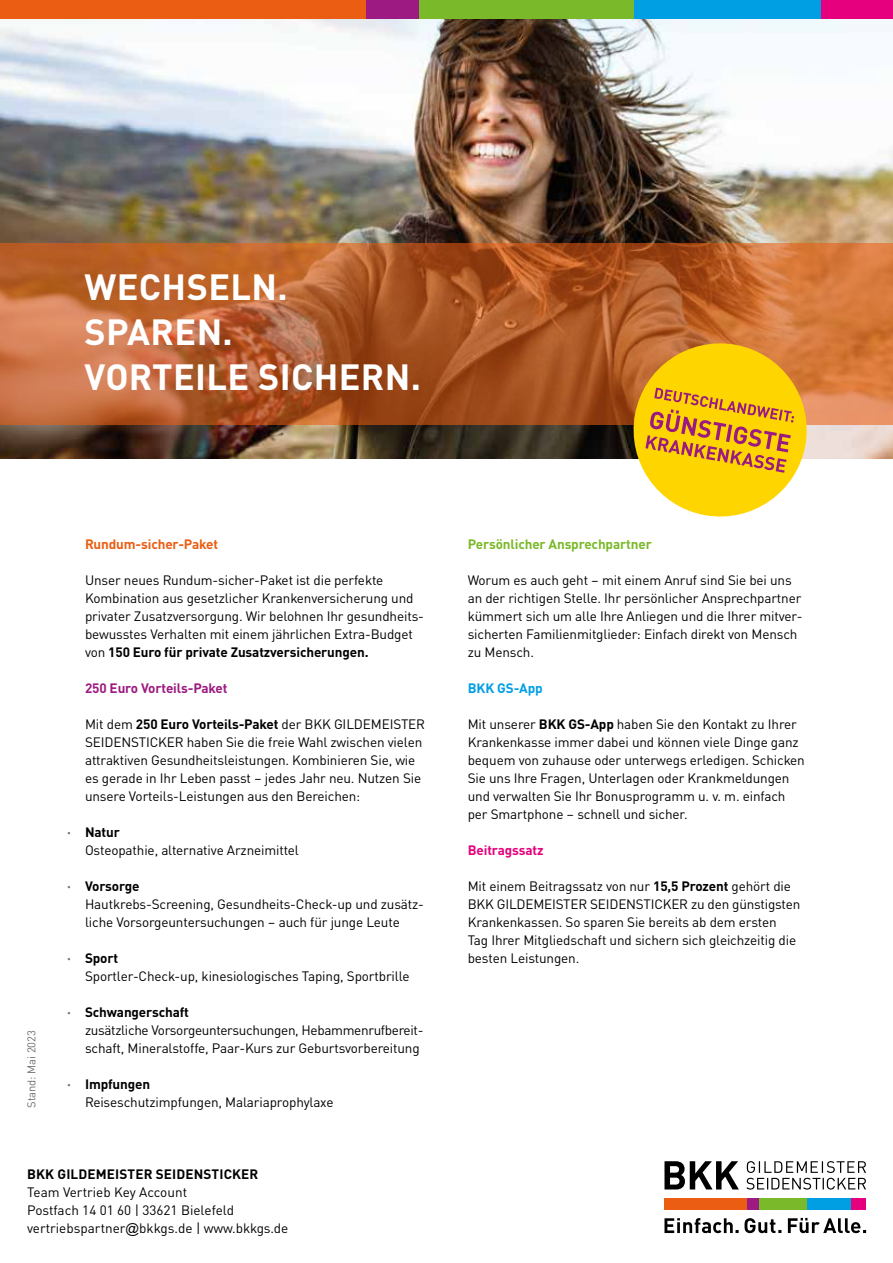
<style>
.page{position:relative;width:893px;height:1263px;background:#fff}
.page>*{position:absolute;margin:0;border:0;box-sizing:border-box;transform-origin:0 0}
.t1{font:700 36px/45px "DIN Pro";letter-spacing:.01em;color:#fff}
.t2{font:13.5px/18px "DIN Pro";letter-spacing:-.01em;color:#000}
.t3{font:700 13.5px "DIN Pro";letter-spacing:-.01em;color:#000}
.t4{font:700 13.5px "DIN Pro";letter-spacing:.01em;color:#000}
.t5{font:700 13.5px "DIN Pro";letter-spacing:-.01em;color:#7ab929}
.t6{font:700 13.5px "DIN Pro";letter-spacing:-.01em;color:#9c1a81}
.t7{font:700 13.5px "DIN Pro";letter-spacing:-.01em;color:#eb5d12}
.t8{font:700 13.5px "DIN Pro";letter-spacing:-.01em;color:#e6007d}
.t9{font:700 13.5px "DIN Pro";letter-spacing:-.01em;color:#009fe3}
.t10{font:700 13.5px "DIN Pro";color:#706f6f}
.t11{font:11.25px "DIN Pro";letter-spacing:-.01em;color:#706f6f}
.s1{font-weight:700}
.s2{font-family:"Arial"}
</style>
<div class="page">
<img style="left:0;top:18px;width:893px;height:440px">
<div style="left:0;top:0;width:366px;height:18px;background:#eb5d12"></div>
<div style="left:366px;top:0;width:54px;height:18px;background:#9c1a81"></div>
<div style="left:420px;top:0;width:214px;height:18px;background:#7ab929"></div>
<div style="left:634px;top:0;width:187px;height:18px;background:#009fe3"></div>
<div style="left:821px;top:0;width:72px;height:18px;background:#e6007d"></div>
<div style="left:664px;top:1198px;width:83px;height:12px;background:#eb5d12"></div>
<div style="left:747px;top:1198px;width:12px;height:12px;background:#9c1a81"></div>
<div style="left:759px;top:1198px;width:48px;height:12px;background:#7ab929"></div>
<div style="left:807px;top:1198px;width:44px;height:12px;background:#009fe3"></div>
<div style="left:851px;top:1198px;width:15px;height:12px;background:#e6007d"></div>
<svg style="left:746px;top:1161px;width:120px;height:28px"></svg>
<svg style="left:664px;top:1161px;width:75px;height:28px"></svg>
<svg style="left:664px;top:1218px;width:202px;height:15px"></svg>
<svg style="left:0;top:243px;width:893px;height:182px;background:#b7612f"></svg>
<svg style="left:627px;top:336px;width:187px;height:181px;background:#ebb835"></svg>
<h1 class="t1" style="left:85px;top:262px;width:338px">WECHSELN.<br>SPAREN.<br>VORTEILE SICHERN.</h1>
<p class="t11" style="left:23px;top:1107px;width:79px;rotate:-90deg">Stand: Mai 2023</p>
<p class="t10" style="left:67px;top:822px;width:5px">·</p>
<p class="t10" style="left:67px;top:876px;width:5px">·</p>
<p class="t10" style="left:67px;top:948px;width:5px">·</p>
<p class="t10" style="left:67px;top:1002px;width:5px">·</p>
<p class="t10" style="left:67px;top:1074px;width:5px">·</p>
<p class="t7" style="left:85px;top:534px;width:135px">Rundum-sicher-Paket</p>
<p class="t2" style="left:85px;top:570px;width:340px">Unser neues Rundum-sicher-Paket ist die perfekte Kombination aus gesetzlicher Krankenversicherung und privater Zusatzversorgung. Wir belohnen Ihr gesundheits&shy;bewusstes Verhalten mit einem jährlichen Extra-Budget von <span class="s1">150 Euro für private Zusatzversicherungen.</span></p>
<p class="t6" style="left:85px;top:678px;width:144px">250 Euro Vorteils-Paket</p>
<p class="t2" style="left:85px;top:714px;width:342px">Mit dem <span class="s1">250 Euro Vorteils-Paket</span> der BKK GILDEMEISTER SEIDENSTICKER haben Sie die freie Wahl zwischen vielen attraktiven Gesundheitsleistungen. Kombinieren Sie, wie es gerade in Ihr Leben passt – jedes Jahr neu. Nutzen Sie unsere Vorteils-Leistungen aus den Bereichen:</p>
<p class="t3" style="left:85px;top:822px;width:36px">Natur</p>
<p class="t2" style="left:85px;top:840px;width:215px">Osteopathie, alternative Arzneimittel</p>
<p class="t3" style="left:85px;top:876px;width:56px">Vorsorge</p>
<p class="t2" style="left:85px;top:894px;width:340px">Hautkrebs-Screening, Gesundheits-Check-up und zusätz&shy;liche Vorsorgeuntersuchungen – auch für junge Leute</p>
<p class="t3" style="left:85px;top:948px;width:35px">Sport</p>
<p class="t2" style="left:85px;top:966px;width:326px">Sportler-Check-up, kinesiologisches Taping, Sportbrille</p>
<p class="t3" style="left:85px;top:1002px;width:105px">Schwangerschaft</p>
<p class="t2" style="left:85px;top:1020px;width:340px">zusätzliche Vorsorgeuntersuchungen, Hebammenrufbereit&shy;schaft, Mineralstoffe, Paar-Kurs zur Geburtsvorbereitung</p>
<p class="t3" style="left:85px;top:1074px;width:67px">Impfungen</p>
<p class="t2" style="left:85px;top:1092px;width:250px">Reiseschutzimpfungen, Malariaprophylaxe</p>
<p class="t4" style="left:27px;top:1164px;width:233px">BKK GILDEMEISTER SEIDENSTICKER</p>
<p class="t2" style="left:27px;top:1182px;width:263px">Team Vertrieb Key Account<br>Postfach 14 01 60 | 33621 Bielefeld vertriebspartner<span class="s2">@</span>bkkgs.de | www.bkkgs.de</p>
<p class="t5" style="left:468px;top:534px;width:186px">Persönlicher Ansprechpartner</p>
<p class="t2" style="left:468px;top:570px;width:336px">Worum es auch geht – mit einem Anruf sind Sie bei uns an der richtigen Stelle. Ihr persönlicher Ansprechpartner kümmert sich um alle Ihre Anliegen und die Ihrer mitver&shy;sicherten Familienmitglieder: Einfach direkt von Mensch zu Mensch.</p>
<p class="t9" style="left:468px;top:678px;width:77px">BKK GS-App</p>
<p class="t2" style="left:468px;top:714px;width:339px">Mit unserer <span class="s1">BKK GS-App</span> haben Sie den Kontakt zu Ihrer Krankenkasse immer dabei und können viele Dinge ganz bequem von zuhause oder unterwegs erledigen. Schicken Sie uns Ihre Fragen, Unterlagen oder Krankmeldungen und verwalten Sie Ihr Bonusprogramm u. v. m. einfach per Smartphone – schnell und sicher.</p>
<p class="t8" style="left:468px;top:840px;width:77px">Beitragssatz</p>
<p class="t2" style="left:468px;top:876px;width:334px">Mit einem Beitragssatz von nur <span class="s1">15,5 Prozent</span> gehört die BKK GILDEMEISTER SEIDENSTICKER zu den günstigsten Krankenkassen. So sparen Sie bereits ab dem ersten Tag Ihrer Mitgliedschaft und sichern sich gleichzeitig die besten Leistungen.</p>
</div>
